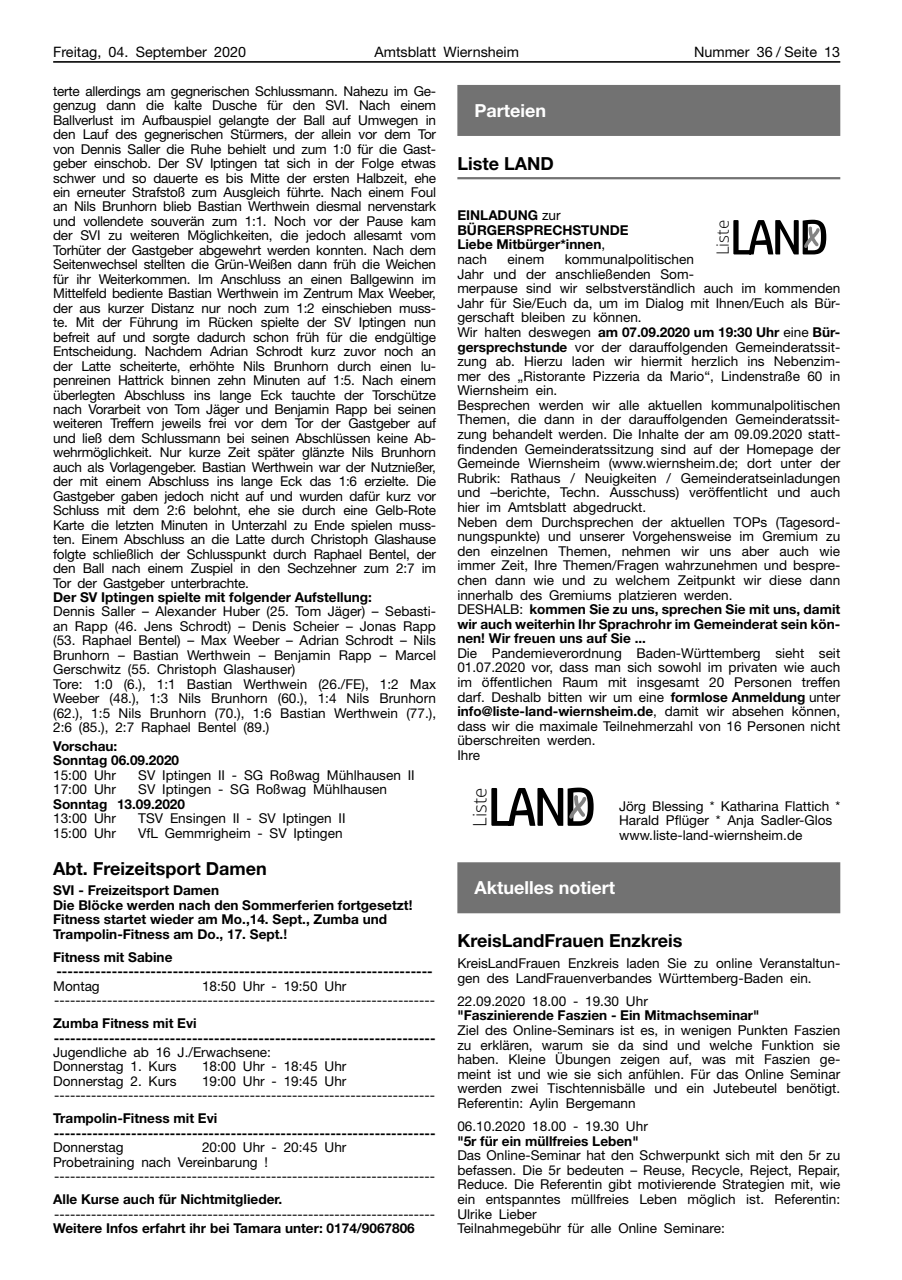
<style>
.page{position:relative;width:902px;height:1280px;background:#fff}
.page>*{position:absolute;margin:0;border:0;box-sizing:border-box;transform-origin:0 0}
.t1{font:300 18.75px "Open Sans";color:#000}
.t2{font:700 18px "Helvetica Neue";color:#000}
.t3{font:700 18px "Helvetica Neue";color:#fff}
.t4{font:300 16.95px "Open Sans";color:#000}
.t5{font:14.4px "Helvetica Neue";color:#000}
.t6{font:13.65px/14.4px "Helvetica Neue";color:#000}
.t7{font:700 13.65px/14.4px "Helvetica Neue";color:#000}
.s1{font-weight:400}
.s2{font-weight:700}
</style>
<div class="page">
<hr style="left:53px;top:61px;width:787px;height:2px;background:#000">
<div style="left:457px;top:85px;width:383px;height:51px;background:#727272"></div>
<hr style="left:457px;top:177px;width:383px;height:2px;background:#727272">
<div style="left:457px;top:862px;width:383px;height:51px;background:#727272"></div>
<svg style="left:733px;top:220px;width:93px;height:34px"></svg>
<svg style="left:491px;top:788px;width:102px;height:38px"></svg>
<p class="t5" style="left:53px;top:43px;width:194px">Freitag, 04. September 2020</p>
<p class="t5" style="left:374px;top:43px;width:146px">Amtsblatt Wiernsheim</p>
<p class="t5" style="left:694px;top:43px;width:148px">Nummer 36 / Seite 13</p>
<p class="t6" style="left:53px;top:84px;width:384px;text-align:justify">terte allerdings am gegnerischen Schlussmann. Nahezu im Ge&shy;genzug dann die kalte Dusche für den SVI. Nach einem Ballverlust im Aufbauspiel gelangte der Ball auf Umwegen in den Lauf des gegnerischen Stürmers, der allein vor dem Tor von Dennis Saller die Ruhe behielt und zum 1:0 für die Gast&shy;geber einschob. Der SV Iptingen tat sich in der Folge etwas schwer und so dauerte es bis Mitte der ersten Halbzeit, ehe ein erneuter Strafstoß zum Ausgleich führte. Nach einem Foul an Nils Brunhorn blieb Bastian Werthwein diesmal nervenstark und vollendete souverän zum 1:1. Noch vor der Pause kam der SVI zu weiteren Möglichkeiten, die jedoch allesamt vom Torhüter der Gastgeber abgewehrt werden konnten. Nach dem Seitenwechsel stellten die Grün-Weißen dann früh die Weichen für ihr Weiterkommen. Im Anschluss an einen Ballgewinn im Mittelfeld bediente Bastian Werthwein im Zentrum Max Weeber, der aus kurzer Distanz nur noch zum 1:2 einschieben muss&shy;te. Mit der Führung im Rücken spielte der SV Iptingen nun befreit auf und sorgte dadurch schon früh für die endgültige Entscheidung. Nachdem Adrian Schrodt kurz zuvor noch an der Latte scheiterte, erhöhte Nils Brunhorn durch einen lu&shy;penreinen Hattrick binnen zehn Minuten auf 1:5. Nach einem überlegten Abschluss ins lange Eck tauchte der Torschütze nach Vorarbeit von Tom Jäger und Benjamin Rapp bei seinen weiteren Treffern jeweils frei vor dem Tor der Gastgeber auf und ließ dem Schlussmann bei seinen Abschlüssen keine Ab&shy;wehrmöglichkeit. Nur kurze Zeit später glänzte Nils Brunhorn auch als Vorlagengeber. Bastian Werthwein war der Nutznießer, der mit einem Abschluss ins lange Eck das 1:6 erzielte. Die Gastgeber gaben jedoch nicht auf und wurden dafür kurz vor Schluss mit dem 2:6 belohnt, ehe sie durch eine Gelb-Rote Karte die letzten Minuten in Unterzahl zu Ende spielen muss&shy;ten. Einem Abschluss an die Latte durch Christoph Glashause folgte schließlich der Schlusspunkt durch Raphael Bentel, der den Ball nach einem Zuspiel in den Sechzehner zum 2:7 im Tor der Gastgeber unterbrachte.</p>
<p class="t7" style="left:53px;top:590px;width:320px">Der SV Iptingen spielte mit folgender Aufstellung:</p>
<p class="t6" style="left:53px;top:604px;width:384px">Dennis Saller – Alexander Huber (25. Tom Jäger) – Sebasti&shy;an Rapp (46. Jens Schrodt) – Denis Scheier – Jonas Rapp (53. Raphael Bentel) – Max Weeber – Adrian Schrodt – Nils Brunhorn – Bastian Werthwein – Benjamin Rapp – Marcel Gerschwitz (55. Christoph Glashauser)<br>Tore: 1:0 (6.), 1:1 Bastian Werthwein (26./FE), 1:2 Max Weeber (48.), 1:3 Nils Brunhorn (60.), 1:4 Nils Brunhorn (62.), 1:5 Nils Brunhorn (70.), 1:6 Bastian Werthwein (77.), 2:6 (85.), 2:7 Raphael Bentel (89.)</p>
<p class="t7" style="left:53px;top:738px;width:127px">Vorschau:<br>Sonntag 06.09.2020</p>
<p class="t6" style="left:53px;top:767px;width:64px">15:00 Uhr</p>
<p class="t6" style="left:138px;top:767px;width:278px">SV Iptingen II - SG Roßwag Mühlhausen II</p>
<p class="t6" style="left:53px;top:782px;width:64px">17:00 Uhr</p>
<p class="t6" style="left:138px;top:782px;width:250px">SV Iptingen - SG Roßwag Mühlhausen</p>
<p class="t7" style="left:53px;top:796px;width:133px">Sonntag 13.09.2020</p>
<p class="t6" style="left:53px;top:811px;width:64px">13:00 Uhr</p>
<p class="t6" style="left:138px;top:811px;width:209px">TSV Ensingen II - SV Iptingen II</p>
<p class="t6" style="left:53px;top:825px;width:64px">15:00 Uhr</p>
<p class="t6" style="left:138px;top:825px;width:206px">VfL Gemmrigheim - SV Iptingen</p>
<h2 class="t2" style="left:53px;top:857px;width:215px">Abt. Freizeitsport Damen</h2>
<p class="t7" style="left:53px;top:883px;width:361px">SVI - Freizeitsport Damen<br>Die Blöcke werden nach den Sommerferien fortgesetzt!<br>Fitness startet wieder am Mo.,14. Sept., Zumba und Trampolin-Fitness am Do., 17. Sept.!</p>
<p class="t7" style="left:53px;top:949px;width:381px">Fitness mit Sabine --------------------------------------------------------------------</p>
<p class="t6" style="left:53px;top:978px;width:48px">Montag</p>
<h2 class="t3" style="left:474px;top:100px;width:73px">Parteien</h2>
<h2 class="t2" style="left:457px;top:152px;width:98px">Liste LAND</h2>
<p class="t7" style="left:457px;top:208px;width:173px">EINLADUNG <span class="s1">zur<br></span>BÜRGERSPRECHSTUNDE<br>Liebe Mitbürger*innen<span class="s1">, nach</span></p>
<p class="t4" style="left:711px;top:255px;width:37px;rotate:-90deg">Liste</p>
<p class="t6" style="left:457px;top:252px;width:384px;text-indent:107px">kommunalpolitischen<br>Jahr und der anschließenden Som-<br>merpause sind wir selbstverständlich auch im kommenden Jahr für Sie/Euch da, um im Dialog mit Ihnen/Euch als Bür&shy;gerschaft bleiben zu können.<br>Wir halten deswegen <span class="s2">am 07.09.2020 um 19:30 Uhr</span> eine <span class="s2">Bür&shy;gersprechstunde</span> vor der darauffolgenden Gemeinderatssit&shy;zung ab. Hierzu laden wir hiermit herzlich ins Nebenzim&shy;mer des „Ristorante Pizzeria da Mario“, Lindenstraße 60 in Wiernsheim ein.<br>Besprechen werden wir alle aktuellen kommunalpolitischen Themen, die dann in der darauffolgenden Gemeinderatssit&shy;zung behandelt werden. Die Inhalte der am 09.09.2020 statt&shy;findenden Gemeinderatssitzung sind auf der Homepage der Gemeinde Wiernsheim (www.wiernsheim.de; dort unter der Rubrik: Rathaus / Neuigkeiten / Gemeinderatseinladungen und –berichte, Techn. Ausschuss) veröffentlicht und auch hier im Amtsblatt abgedruckt.<br>Neben dem Durchsprechen der aktuellen TOPs (Tagesord&shy;nungspunkte) und unserer Vorgehensweise im Gremium zu den einzelnen Themen, nehmen wir uns aber auch wie immer Zeit, Ihre Themen/Fragen wahrzunehmen und bespre&shy;chen dann wie und zu welchem Zeitpunkt wir diese dann innerhalb des Gremiums platzieren werden.<br>DESHALB: <span class="s2">kommen Sie zu uns, sprechen Sie mit uns, damit wir auch weiterhin Ihr Sprachrohr im Gemeinderat sein kön&shy;nen! Wir freuen uns auf Sie ...</span></p>
<p class="t6" style="left:457px;top:645px;width:384px">Die Pandemieverordnung Baden-Württemberg sieht seit 01.07.2020 vor, dass man sich sowohl im privaten wie auch im öffentlichen Raum mit insgesamt 20 Personen treffen darf. Deshalb bitten wir um eine <span class="s2">formlose Anmeldung</span> unter <span class="s2">info@liste-land-wiernsheim.de</span>, damit wir absehen können, dass wir die maximale Teilnehmerzahl von 16 Personen nicht überschreiten werden.<br>Ihre</p>
<h1 class="t1" style="left:466px;top:827px;width:41px;rotate:-90deg">Liste</h1>
<p class="t6" style="left:619px;top:798px;width:223px">Jörg Blessing * Katharina Flattich *<br>Harald Pflüger * Anja Sadler-Glos www.liste-land-wiernsheim.de</p>
<p class="t6" style="left:507px;top:252px;width:38px">einem</p>
<h2 class="t3" style="left:474px;top:877px;width:142px">Aktuelles notiert</h2>
<h2 class="t2" style="left:457px;top:930px;width:227px">KreisLandFrauen Enzkreis</h2>
<p class="t6" style="left:457px;top:956px;width:384px">KreisLandFrauen Enzkreis laden Sie zu online Veranstaltun&shy;gen des LandFrauenverbandes Württemberg-Baden ein.</p>
<p class="t6" style="left:457px;top:993px;width:192px">22.09.2020 18.00 - 19.30 Uhr</p>
<p class="t7" style="left:457px;top:1008px;width:303px">"Faszinierende Faszien - Ein Mitmachseminar"</p>
<p class="t6" style="left:457px;top:1023px;width:384px;text-align:justify">Ziel des Online-Seminars ist es, in wenigen Punkten Faszien zu erklären, warum sie da sind und welche Funktion sie haben. Kleine Übungen zeigen auf, was mit Faszien ge&shy;meint ist und wie sie sich anfühlen. Für das Online Seminar werden zwei Tischtennisbälle und ein Jutebeutel benötigt.<br>Referentin: Aylin Bergemann</p>
<p class="t6" style="left:457px;top:1119px;width:192px">06.10.2020 18.00 - 19.30 Uhr</p>
<p class="t7" style="left:457px;top:1133px;width:183px">"5r für ein müllfreies Leben"</p>
<p class="t6" style="left:457px;top:1148px;width:384px">Das Online-Seminar hat den Schwerpunkt sich mit den 5r zu befassen. Die 5r bedeuten – Reuse, Recycle, Reject, Repair, Reduce. Die Referentin gibt motivierende Strategien mit, wie ein entspanntes müllfreies Leben möglich ist. Referentin:<br>Ulrike Lieber<br>Teilnahmegebühr für alle Online Seminare:</p>
<p class="t6" style="left:54px;top:978px;width:382px;text-indent:148px">18:50 Uhr - 19:50 Uhr ------------------------------------------------------------------------</p>
<p class="t7" style="left:53px;top:1016px;width:384px">Zumba Fitness mit Evi ---------------------------------------------------------------------</p>
<p class="t6" style="left:53px;top:1045px;width:219px">Jugendliche ab 16 J./Erwachsene:<br>Donnerstag 1. Kurs</p>
<p class="t6" style="left:202px;top:1059px;width:146px">18:00 Uhr - 18:45 Uhr</p>
<p class="t6" style="left:54px;top:1074px;width:382px;text-indent:148px">19:00 Uhr - 19:45 Uhr ------------------------------------------------------------------------</p>
<p class="t7" style="left:53px;top:1111px;width:384px">Trampolin-Fitness mit Evi ---------------------------------------------------------------------</p>
<p class="t6" style="left:53px;top:1140px;width:72px">Donnerstag</p>
<p class="t6" style="left:53px;top:1074px;width:125px">Donnerstag 2. Kurs</p>
<p class="t6" style="left:53px;top:1140px;width:383px;text-indent:149px">20:00 Uhr - 20:45 Uhr<br>Probetraining nach Vereinbarung ! ------------------------------------------------------------------------</p>
<p class="t7" style="left:53px;top:1192px;width:230px">Alle Kurse auch für Nichtmitglieder.</p>
<p class="t6" style="left:54px;top:1206px;width:382px">------------------------------------------------------------------------</p>
<p class="t7" style="left:53px;top:1221px;width:363px">Weitere Infos erfahrt ihr bei Tamara unter: 0174/9067806</p>
</div>
